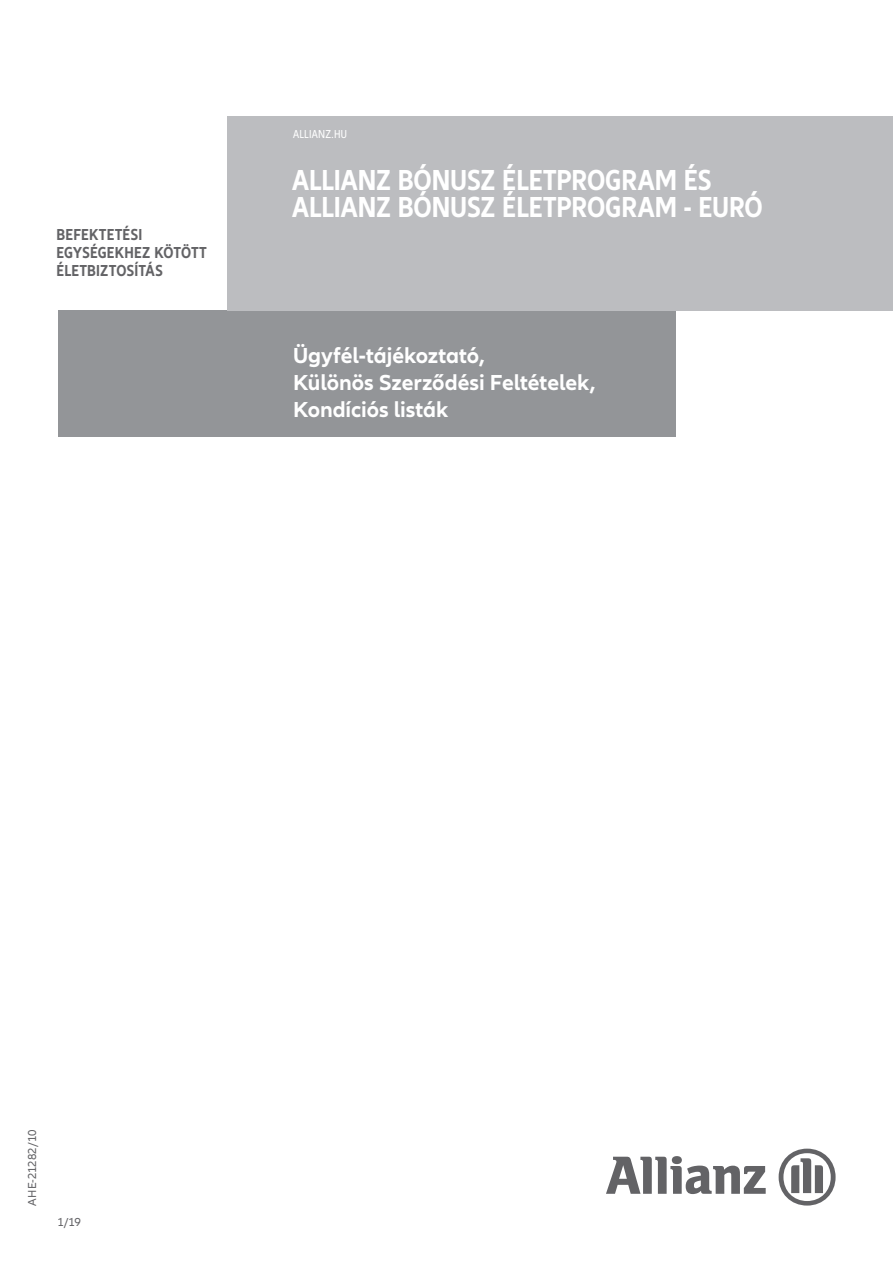
<style>
.page{position:relative;width:893px;height:1263px;background:#fff}
.page>*{position:absolute;margin:0;border:0;box-sizing:border-box;transform-origin:0 0}
.t1{font:700 condensed 30px/27px "Allianz Neo";color:#fff}
.t2{font:700 22.5px/27px "Allianz Neo";letter-spacing:-.005em;color:#fff}
.t3{font:700 condensed 16.5px/18px "Allianz Neo";letter-spacing:.01em;color:#636366}
.t4{font:12px "Allianz Neo";letter-spacing:.005em;color:#636366}
.t5{font:condensed 12px "Allianz Neo";letter-spacing:.025em;color:#fff}
</style>
<div class="page">
<svg style="left:606px;top:1156px;width:160px;height:38px"></svg>
<svg style="left:779px;top:1148px;width:57px;height:57px"></svg>
<div style="left:58px;top:310px;width:618px;height:126px;background:#939598"></div>
<div style="left:227px;top:116px;width:666px;height:194px;background:#bcbdc0"></div>
<p class="t3" style="left:56px;top:226px;width:152px">BEFEKTETÉSI<br>EGYSÉGEKHEZ KÖTÖTT<br>ÉLETBIZTOSÍTÁS</p>
<p class="t5" style="left:293px;top:128px;width:56px">ALLIANZ.HU</p>
<h1 class="t1" style="left:292px;top:167px;width:472px">ALLIANZ BÓNUSZ ÉLETPROGRAM ÉS<br>ALLIANZ BÓNUSZ ÉLETPROGRAM - EURÓ</h1>
<p class="t2" style="left:293px;top:343px;width:304px">Ügyfél-tájékoztató,<br>Különös Szerződési Feltételek,<br>Kondíciós listák</p>
<p class="t4" style="left:25px;top:1205px;width:77px;rotate:-90deg">AHE-21282/10</p>
<p class="t4" style="left:57px;top:1215px;width:25px">1/19</p>
</div>
